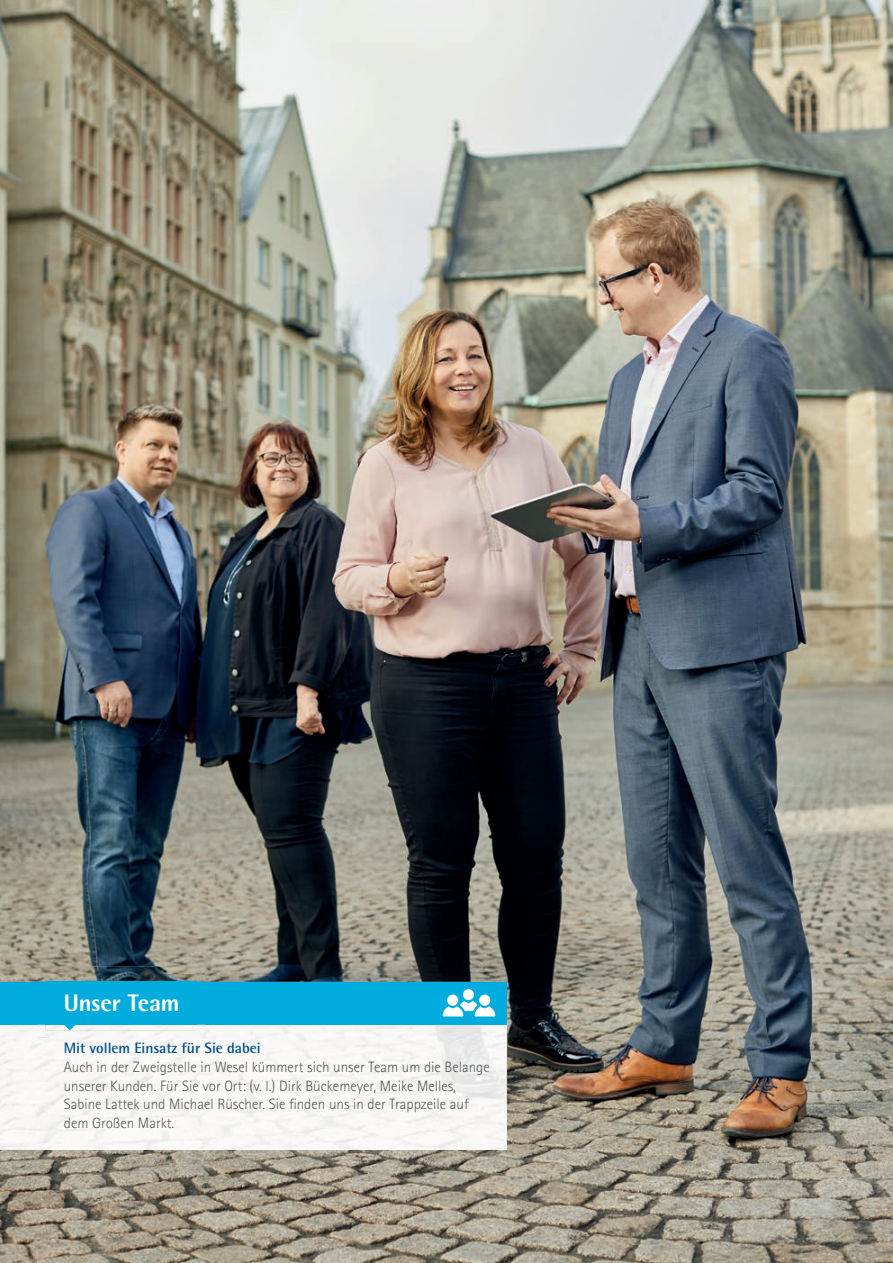
<style>
.page{position:relative;width:893px;height:1263px;background:#fff}
.page>*{position:absolute;margin:0;border:0;box-sizing:border-box;transform-origin:0 0}
.t1{font:800 24px "Rotis Semi Sans Pro";letter-spacing:-.01em;color:#fff}
.t2{font:300 15px/18.6px "Rotis Sans Serif Pro";color:#57585a}
.t3{font:700 15px "Rotis Semi Sans";color:#004f8c}
</style>
<div class="page">
<img style="left:0;top:0;width:893px;height:1263px">
<img style="left:0;top:1024px;width:50px;height:126px">
<img style="left:203px;top:1024px;width:304px;height:126px">
<img style="left:50px;top:1038px;width:153px;height:112px">
<div style="left:0;top:982px;width:507px;height:42px;background:#00acdd"></div>
<img style="left:38px;top:966px;width:167px;height:72px">
<img style="left:38px;top:982px;width:167px;height:42px">
<img style="left:46px;top:975px;width:151px;height:55px">
<img style="left:46px;top:982px;width:151px;height:42px">
<svg style="left:64px;top:1024px;width:12px;height:6px"></svg>
<svg style="left:442px;top:989px;width:54px;height:28px"></svg>
<h1 class="t1" style="left:64px;top:987px;width:117px">Unser Team</h1>
<p class="t3" style="left:64px;top:1039px;width:198px">Mit vollem Einsatz für Sie dabei</p>
<p class="t2" style="left:64px;top:1058px;width:428px">auch in der Zweigstelle in Wesel kümmert sich unser team um die Belange unserer Kunden. Für Sie vor ort: (v. l.) Dirk Bückemeyer, Meike Melles, Sabine lattek und Michael rüscher. Sie finden uns in der trappzeile auf dem Großen Markt.</p>
</div>
